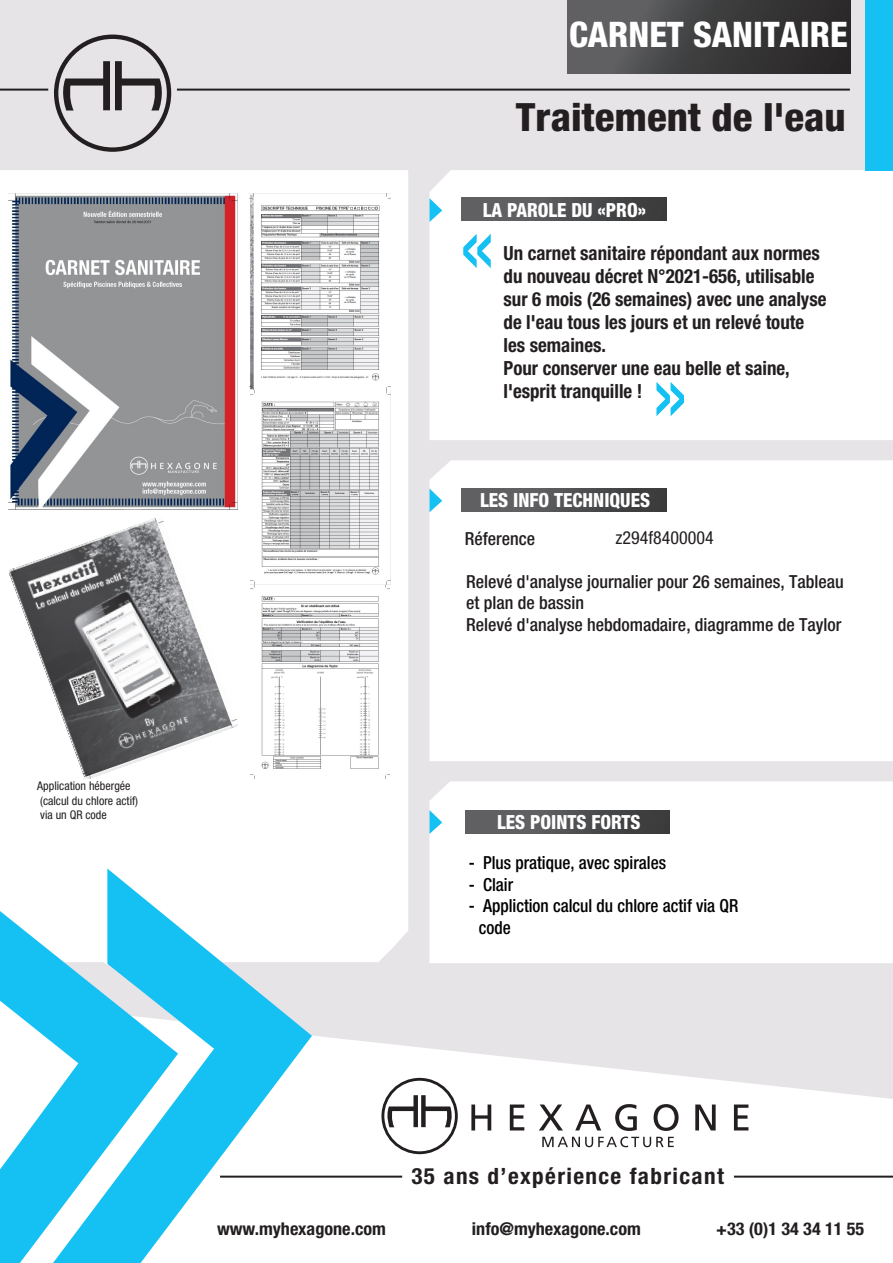
<style>
.page{position:relative;width:893px;height:1263px;background:#e6e4e7}
.page>*{position:absolute;margin:0;border:0;box-sizing:border-box;transform-origin:0 0}
.t1{font:condensed 94.5px "Helvetica Neue LT Std";color:#15c0f2}
.t2{font:800 condensed 39px "Helvetica Neue LT Std";color:#231f20;scale:1.05 1}
.t3{font:800 condensed 35.25px "Helvetica Neue LT Std";color:#fff}
.t4{font:700 condensed 22.5px "Helvetica Neue LT Std";letter-spacing:.06em;color:#231f20}
.t5{font:700 condensed 19.5px/23.1px "Helvetica Neue LT Std";color:#231f20}
.t6{font:800 condensed 19.5px "Helvetica Neue LT Std";color:#fff;scale:.96 1}
.t7{font:500 condensed 18px/21.6px "Helvetica Neue LT Std";color:#221e1f}
.t8{font:500 condensed 18px/21.6px "Helvetica Neue LT Std";color:#000;scale:.96 1}
.t9{font:condensed 18px "Helvetica Neue LT Std";color:#231f20}
.t10{font:500 condensed 18px "Helvetica Neue LT Std";color:#231f20}
.t11{font:700 condensed 17.7px "Helvetica Neue LT Std";color:#231f20}
.t12{font:condensed 12px/14.4px "Helvetica Neue LT Std";color:#221e1f}
</style>
<div class="page">
<svg style="left:312px;top:1036px;width:581px;height:227px;fill:#fff"></svg>
<svg style="left:471px;top:1104px;width:20px;height:26px"></svg>
<svg style="left:510px;top:1104px;width:14px;height:26px"></svg>
<svg style="left:695px;top:1104px;width:21px;height:26px"></svg>
<svg style="left:734px;top:1104px;width:14px;height:26px"></svg>
<svg style="left:539px;top:1104px;width:140px;height:43px;background:#cecdcd"></svg>
<svg style="left:385px;top:1095px;width:69px;height:32px;background:#b7b5b6"></svg>
<div style="left:381px;top:1078px;width:77px;height:76px;border:3px solid #231f20;border-radius:50%"></div>
<div style="left:429px;top:170px;width:464px;height:270px;background:#fff"></div>
<div style="left:429px;top:460px;width:464px;height:301px;background:#fff"></div>
<div style="left:0;top:170px;width:408px;height:792px;background:#fff"></div>
<div style="left:865px;top:0;width:28px;height:170px;background:#15c0f2"></div>
<svg style="left:60px;top:61px;width:105px;height:50px"></svg>
<div style="left:54px;top:35px;width:117px;height:117px;border:4px solid #231f20;border-radius:50%"></div>
<hr style="left:0;top:89px;width:48px;height:2px;background:#231f20">
<hr style="left:177px;top:89px;width:673px;height:2px;background:#231f20">
<hr style="left:734px;top:1175px;width:159px;height:2px;background:#231f20">
<hr style="left:220px;top:1175px;width:182px;height:2px;background:#231f20">
<svg style="left:429px;top:198px;width:13px;height:24px"></svg>
<svg style="left:429px;top:488px;width:13px;height:24px"></svg>
<img style="left:462px;top:198px;width:204px;height:23px">
<img style="left:462px;top:488px;width:204px;height:23px">
<img style="left:567px;top:0;width:283px;height:73px">
<svg style="left:107px;top:859px;width:205px;height:404px;background:#afe8f8"></svg>
<svg style="left:0;top:911px;width:178px;height:352px;background:#59d1f4"></svg>
<svg style="left:0;top:838px;width:107px;height:127px;background:#dff6fd"></svg>
<div style="left:429px;top:781px;width:464px;height:182px;background:#fff"></div>
<svg style="left:429px;top:810px;width:13px;height:24px"></svg>
<img style="left:465px;top:810px;width:205px;height:23px">
<div style="left:486px;top:859px;width:62px;height:62px;background:#fff;border-radius:50%"></div>
<div style="left:794px;top:807px;width:71px;height:125px;background:#fff;border-radius:6px"></div>
<img style="left:9px;top:193px;width:228px;height:317px">
<img style="left:250px;top:193px;width:141px;height:586px">
<img style="left:9px;top:516px;width:229px;height:263px">
<p class="t12" style="left:37px;top:779px;width:102px">Application hébergée (calcul du chlore actif) via un QR code</p>
<p class="t3" style="left:569px;top:12px;width:280px">CARNET SANITAIRE</p>
<p class="t2" style="left:516px;top:93px;width:316px">Traitement de l'eau</p>
<p class="t6" style="left:483px;top:198px;width:172px">LA PAROLE DU «PRO»</p>
<p class="t1" style="left:459px;top:190px;width:38px">«</p>
<p class="t5" style="left:504px;top:241px;width:324px">Un carnet sanitaire répondant aux normes du nouveau décret N°2021-656, utilisable sur 6 mois (26 semaines) avec une analyse de l'eau tous les jours et un relevé toute les semaines.<br>Pour conserver une eau belle et saine, l'esprit tranquille !</p>
<p class="t1" style="left:689px;top:460px;width:38px;rotate:-180deg">«</p>
<p class="t6" style="left:480px;top:488px;width:178px">LES INFO TECHNIQUES</p>
<p class="t10" style="left:465px;top:528px;width:72px">Réference</p>
<p class="t9" style="left:616px;top:527px;width:100px">z294f8400004</p>
<p class="t7" style="left:466px;top:570px;width:379px">Relevé d'analyse journalier pour 26 semaines, Tableau et plan de bassin<br>Relevé d'analyse hebdomadaire, diagramme de Taylor</p>
<p class="t6" style="left:497px;top:810px;width:151px">LES POINTS FORTS</p>
<p class="t8" style="left:469px;top:852px;width:207px">- Plus pratique, avec spirales</p>
<p class="t8" style="left:469px;top:874px;width:48px">- Clair</p>
<p class="t8" style="left:479px;top:895px;width:272px;text-indent:-10px">- Appliction calcul du chlore actif via QR code</p>
<p class="t4" style="left:411px;top:1162px;width:314px">35 ans d’expérience fabricant</p>
<p class="t11" style="left:217px;top:1218px;width:170px">www.myhexagone.com</p>
<p class="t11" style="left:472px;top:1218px;width:170px">info@myhexagone.com</p>
<p class="t11" style="left:716px;top:1218px;width:150px">+33 (0)1 34 34 11 55</p>
</div>
